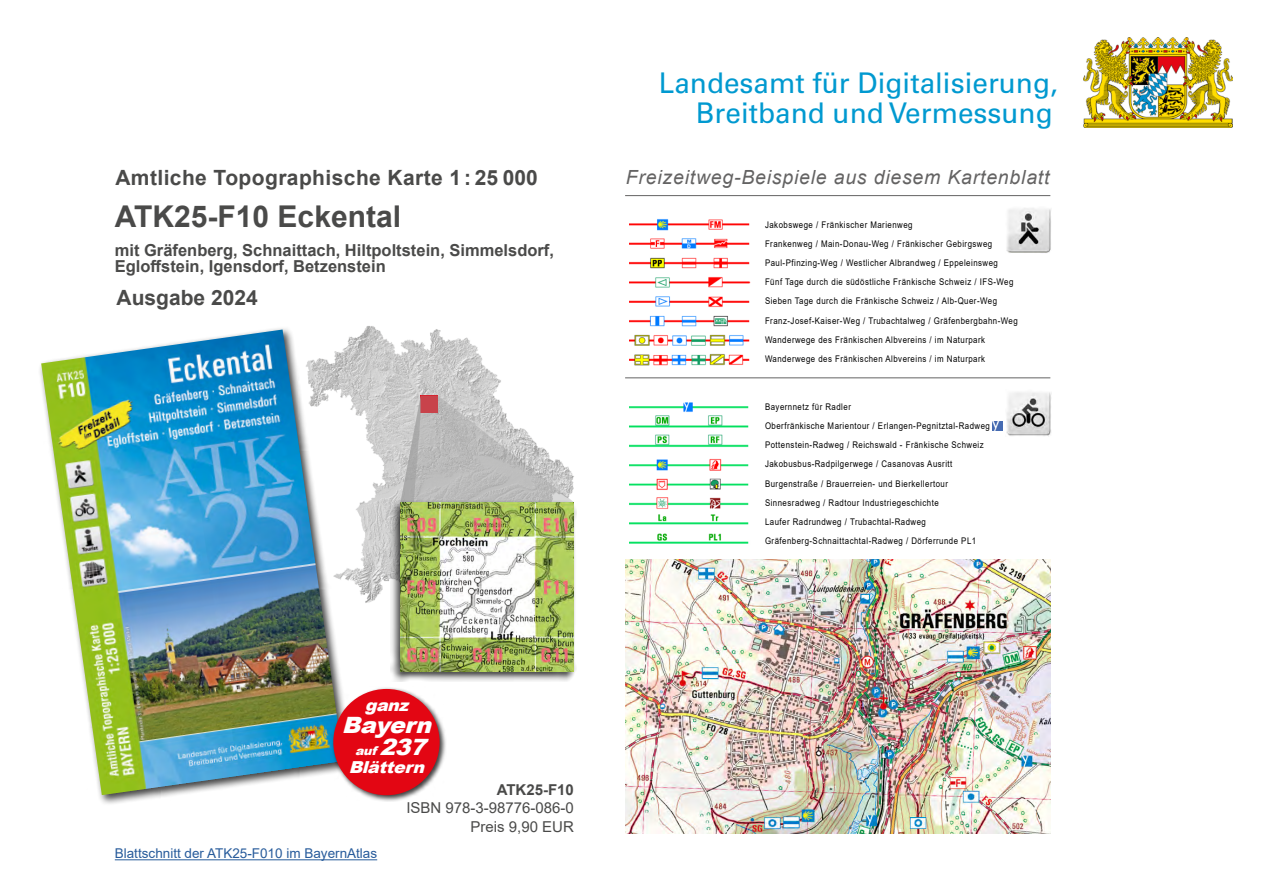
<style>
.page{position:relative;width:1263px;height:893px;background:#fff}
.page>*{position:absolute;margin:0;border:0;box-sizing:border-box;transform-origin:0 0}
.t1{font:700 30px "Arial";color:#4a4a49}
.t2{font:28.5px/30px "Univers";color:#0099d0;text-align:right}
.t3{font:italic 900 22.5px "Arial";color:#fff;scale:1.05 1}
.t4{font:700 21px "Arial";letter-spacing:.02em;color:#4a4a49}
.t5{font:700 21px "Arial";color:#4a4a49}
.t6{font:italic 19.5px "Arial";letter-spacing:.04em;color:#646363}
.t7{font:700 16.5px/16.5px "Arial";color:#4a4a49}
.t8{font:italic 900 16.5px "Arial";color:#fff;scale:1.05 1}
.t9{font:15px/18.8px "Arial";color:#4a4a49;text-align:right}
.t10{font:700 15px "Arial";color:#4a4a49}
.t11{font:13.5px "Arial";color:#275b9b}
.t12{font:italic 900 12px "Arial";color:#fff;scale:1.05 1}
.t13{font:9.15px/19.2px "Arial";letter-spacing:.06em;color:#000;scale:.86 1}
.s1{font-size:22.5px}
</style>
<div class="page">
<img style="left:354px;top:326px;width:223px;height:277px">
<svg style="left:401px;top:395px;width:173px;height:105px"></svg>
<hr style="left:625px;top:195px;width:425px;height:1px;background:#646363">
<hr style="left:625px;top:377px;width:425px;height:1px;background:#646363">
<div style="left:38px;top:326px;width:316px;height:480px;background:#000;opacity:.75"></div>
<img style="left:41px;top:330px;width:302px;height:465px">
<div style="left:390px;top:500px;width:186px;height:182px;background:#000;opacity:.75"></div>
<img style="left:401px;top:502px;width:173px;height:169px">
<img style="left:625px;top:559px;width:425px;height:274px">
<hr style="left:115px;top:859px;width:262px;height:1px;background:#275b9b">
<img style="left:629px;top:219px;width:122px;height:147px">
<img style="left:629px;top:402px;width:120px;height:142px">
<svg style="left:993px;top:421px;width:9px;height:9px"></svg>
<img style="left:1083px;top:38px;width:149px;height:89px">
<img style="left:1006px;top:208px;width:45px;height:45px">
<img style="left:1006px;top:392px;width:46px;height:44px">
<div style="left:331px;top:687px;width:115px;height:115px;background:#000;opacity:.75"></div>
<div style="left:333px;top:689px;width:107px;height:106px;background:#e30613;border-radius:50%"></div>
<h3 class="t4" style="left:115px;top:163px;width:424px">Amtliche Topographische Karte 1 : 25 000</h3>
<h1 class="t1" style="left:115px;top:195px;width:288px">ATK25-F10 Eckental</h1>
<h3 class="t7" style="left:115px;top:242px;width:441px">mit Gräfenberg, Schnaittach, Hiltpoltstein, Simmelsdorf,<br>Egloffstein, Igensdorf, Betzenstein</h3>
<h3 class="t5" style="left:117px;top:282px;width:143px">Ausgabe 2024</h3>
<h2 class="t2" style="left:659px;top:68px;width:400px">Landesamt für Digitalisierung,<br>Breitband und Vermessung</h2>
<h3 class="t6" style="left:626px;top:165px;width:425px">Freizeitweg-Beispiele aus diesem Kartenblatt</h3>
<p class="t13" style="left:765px;top:215px;width:295px">Jakobswege / Fränkischer Marienweg<br>Frankenweg / Main-Donau-Weg / Fränkischer Gebirgsweg Paul-Pfinzing-Weg / Westlicher Albrandweg / Eppeleinsweg<br>Fünf Tage durch die südöstliche Fränkische Schweiz / IFS-Weg Sieben Tage durch die Fränkische Schweiz / Alb-Quer-Weg Franz-Josef-Kaiser-Weg / Trubachtalweg / Gräfenbergbahn-Weg Wanderwege des Fränkischen Albvereins / im Naturpark Wanderwege des Fränkischen Albvereins / im Naturpark</p>
<p class="t13" style="left:765px;top:397px;width:263px">Bayernnetz für Radler<br>Oberfränkische Marientour / Erlangen-Pegnitztal-Radweg Pottenstein-Radweg / Reichswald - Fränkische Schweiz Jakobusbus-Radpilgerwege / Casanovas Ausritt Burgenstraße / Brauerreien- und Bierkellertour Sinnesradweg / Radtour Industriegeschichte<br>Laufer Radrundweg / Trubachtal-Radweg Gräfenberg-Schnaittachtal-Radweg / Dörferrunde PL1</p>
<h3 class="t8" style="left:365px;top:693px;width:49px">ganz</h3>
<h3 class="t3" style="left:342px;top:708px;width:94px">Bayern</h3>
<h3 class="t12" style="left:355px;top:742px;width:77px">auf <span class="s1">237</span></h3>
<h3 class="t8" style="left:349px;top:755px;width:79px">Blättern</h3>
<h3 class="t11" style="left:115px;top:844px;width:264px">Blattschnitt der ATK25-F010 im BayernAtlas</h3>
<h3 class="t10" style="left:497px;top:779px;width:79px">ATK25-F10</h3>
<h3 class="t9" style="left:406px;top:798px;width:169px">ISBN 978-3-98776-086-0<br>Preis 9,90 EUR</h3>
</div>
